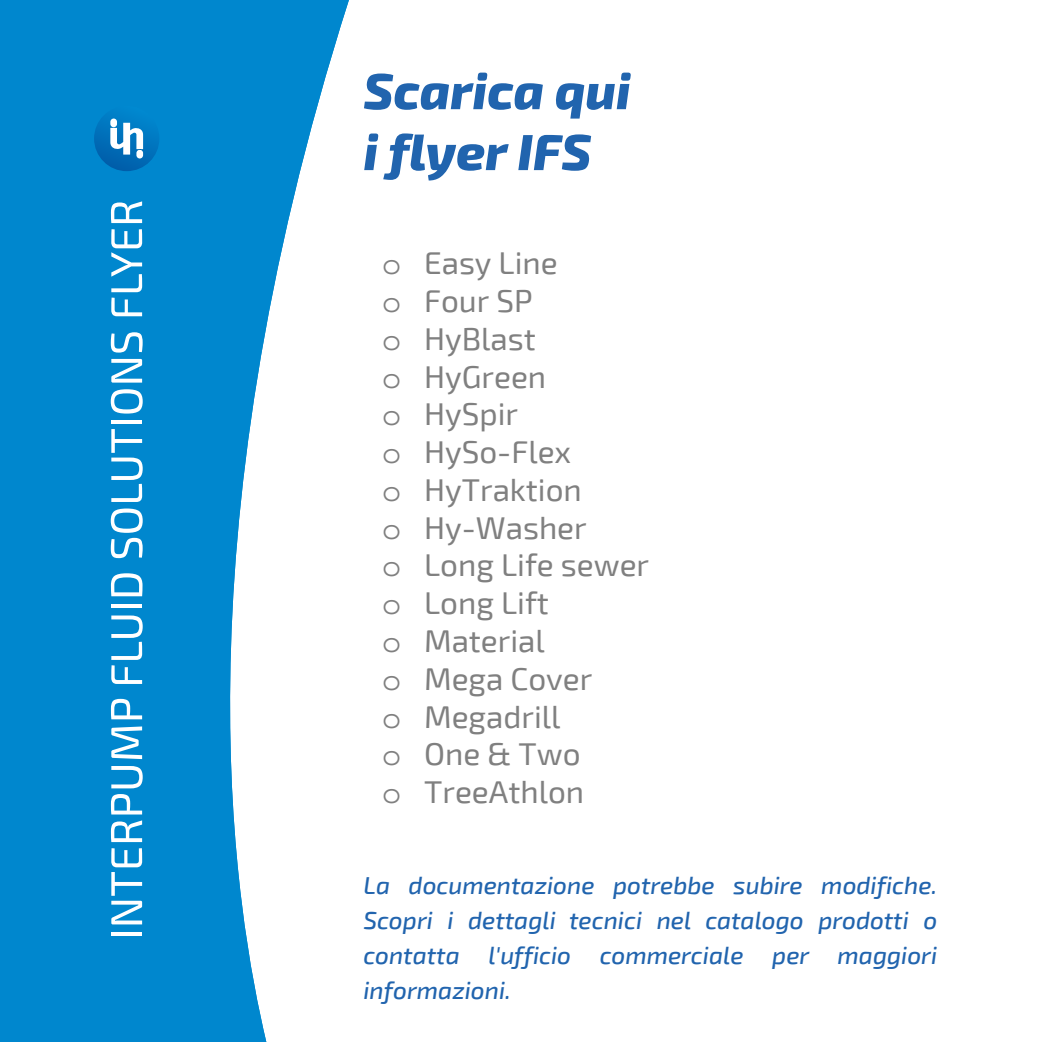
<style>
.page{position:relative;width:1042px;height:1042px;background:#fff}
.page>*{position:absolute;margin:0;border:0;box-sizing:border-box;transform-origin:0 0}
.t1{font:italic 800 50.75px/60.9px "Exo 2";color:#2164ae}
.t2{font:31.5px/37.8px "Exo 2";color:#808080}
.t3{font:italic 500 24.5px/35px "Exo 2";color:#2164ae;text-align:justify}
.s1{font-family:"Courier Std"}
</style>
<div class="page">
<svg style="left:0;top:0;width:349px;height:1042px;fill:#0087ce"></svg>
<hr style="left:111px;top:932px;width:31px;height:4px;background:#fff">
<svg style="left:111px;top:848px;width:31px;height:76px"></svg>
<svg style="left:111px;top:820px;width:31px;height:22px"></svg>
<svg style="left:111px;top:794px;width:31px;height:20px"></svg>
<svg style="left:111px;top:766px;width:32px;height:22px"></svg>
<svg style="left:111px;top:726px;width:31px;height:33px"></svg>
<svg style="left:111px;top:699px;width:31px;height:20px"></svg>
<svg style="left:111px;top:615px;width:32px;height:69px"></svg>
<hr style="left:111px;top:604px;width:31px;height:4px;background:#fff">
<svg style="left:111px;top:573px;width:31px;height:23px"></svg>
<svg style="left:111px;top:508px;width:32px;height:50px"></svg>
<svg style="left:111px;top:429px;width:32px;height:73px"></svg>
<hr style="left:111px;top:420px;width:31px;height:4px;background:#fff">
<svg style="left:111px;top:389px;width:32px;height:24px"></svg>
<svg style="left:111px;top:359px;width:31px;height:24px"></svg>
<svg style="left:111px;top:332px;width:32px;height:21px"></svg>
<svg style="left:111px;top:298px;width:31px;height:18px"></svg>
<svg style="left:111px;top:229px;width:31px;height:63px"></svg>
<svg style="left:111px;top:201px;width:31px;height:22px"></svg>
<div style="left:94px;top:106px;width:65px;height:65px;background:linear-gradient(to bottom,#0088cf,#005eaa);border-radius:33px"></div>
<svg style="left:110px;top:119px;width:33px;height:39px"></svg>
<h1 class="t1" style="left:363px;top:62px;width:269px">Scarica qui i flyer IFS</h1>
<p class="t2" style="left:382px;top:245px;width:269px"><span class="s1">o</span> Easy Line<br><span class="s1">o</span> Four SP<br><span class="s1">o</span> HyBlast<br><span class="s1">o</span> HyGreen<br><span class="s1">o</span> HySpir<br><span class="s1">o</span> HySo-Flex<br><span class="s1">o</span> HyTraktion<br><span class="s1">o</span> Hy-Washer<br><span class="s1">o</span> Long Life sewer <span class="s1">o</span> Long Lift<br><span class="s1">o</span> Material<br><span class="s1">o</span> Mega Cover<br><span class="s1">o</span> Megadrill<br><span class="s1">o</span> One &amp; Two<br><span class="s1">o</span> TreeAthlon</p>
<p class="t3" style="left:363px;top:868px;width:575px">La documentazione potrebbe subire modifiche.<br>Scopri i dettagli tecnici nel catalogo prodotti o contatta l'ufficio commerciale per maggiori informazioni.</p>
</div>
